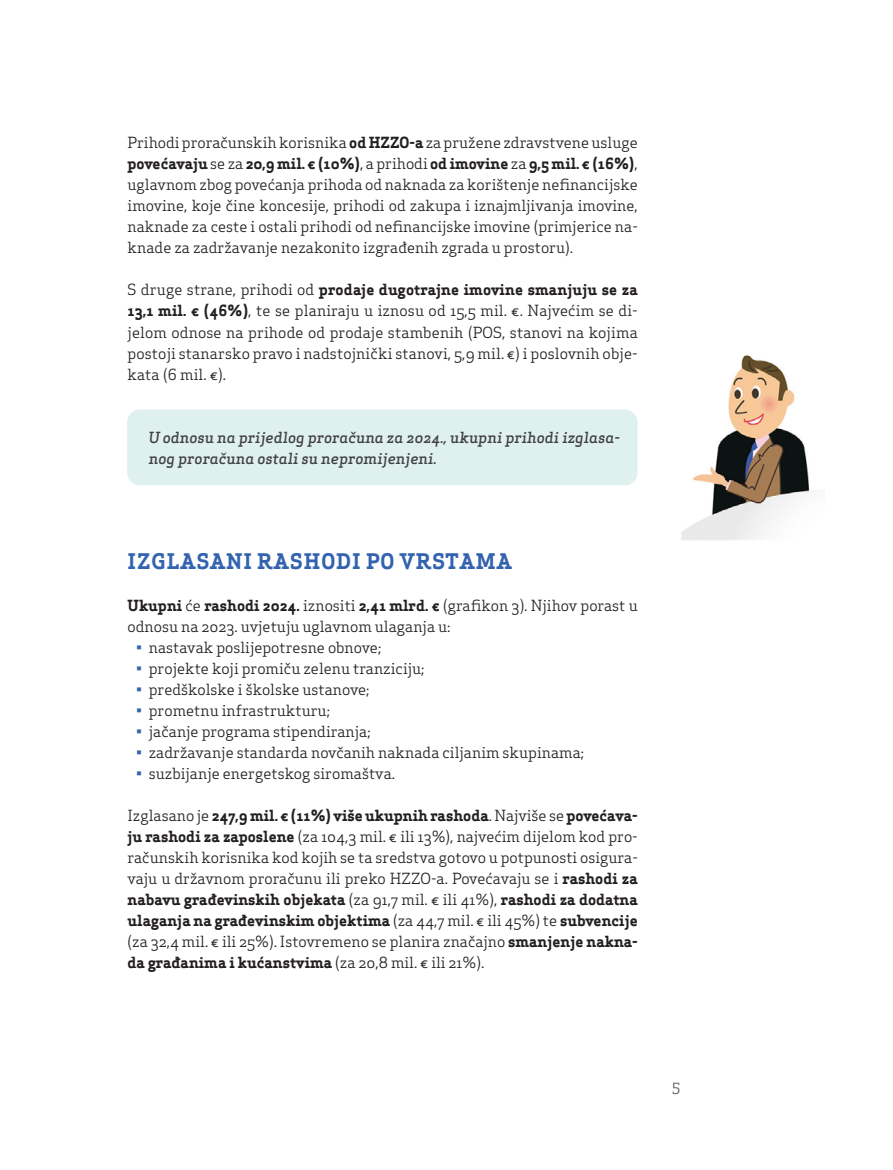
<style>
.page{position:relative;width:893px;height:1170px;background:#fff}
.page>*{position:absolute;margin:0;border:0;box-sizing:border-box;transform-origin:0 0}
.t1{font:700 21px "Apex Serif";letter-spacing:.05em;color:#3363af}
.t2{font:15px/21px "Apex Serif";color:#231f20;text-align:justify}
.t3{font:italic 500 15px/21px "Apex Serif";color:#414042}
.t4{font:15px "Apex Serif";color:#58595b}
.s1{font-weight:700}
.s2{color:#3363af}
</style>
<div class="page">
<div style="left:127px;top:409px;width:510px;height:76px;background:#def1ee;border-radius:13px"></div>
<img style="left:681px;top:355px;width:129px;height:185px">
<p class="t2" style="left:128px;top:132px;width:512px">Prihodi proračunskih korisnika <span class="s1">od HZZO-a</span> za pružene zdravstvene usluge <span class="s1">povećavaju</span> se za <span class="s1">20,9 mil. € (10%)</span>, a prihodi <span class="s1">od imovine</span> za <span class="s1">9,5 mil. € (16%)</span>, uglavnom zbog povećanja prihoda od naknada za korištenje nefinancijske imovine, koje čine koncesije, prihodi od zakupa i iznajmljivanja imovine, naknade za ceste i ostali prihodi od nefinancijske imovine (primjerice na&shy;knade za zadržavanje nezakonito izgrađenih zgrada u prostoru).</p>
<p class="t2" style="left:128px;top:279px;width:512px">S druge strane, prihodi od <span class="s1">prodaje dugotrajne imovine smanjuju se za 13,1 mil. € (46%)</span>, te se planiraju u iznosu od 15,5 mil. €. Najvećim se di&shy;jelom odnose na prihode od prodaje stambenih (POS, stanovi na kojima postoji stanarsko pravo i nadstojnički stanovi, 5,9 mil. €) i poslovnih obje&shy;kata (6 mil. €).</p>
<p class="t3" style="left:148px;top:426px;width:473px">U odnosu na prijedlog proračuna za 2024., ukupni prihodi izglasa&shy;nog proračuna ostali su nepromijenjeni.</p>
<h1 class="t1" style="left:128px;top:547px;width:386px">IZGLASANI RASHODI PO VRSTAMA</h1>
<p class="t2" style="left:128px;top:594px;width:512px"><span class="s1">Ukupni</span> će <span class="s1">rashodi 2024.</span> iznositi <span class="s1">2,41 mlrd. €</span> (grafikon 3). Njihov porast u odnosu na 2023. uvjetuju uglavnom ulaganja u:</p>
<p class="t2" style="left:136px;top:636px;width:247px"><span class="s2">•</span> nastavak poslijepotresne obnove;</p>
<p class="t2" style="left:136px;top:657px;width:290px"><span class="s2">•</span> projekte koji promiču zelenu tranziciju;</p>
<p class="t2" style="left:136px;top:678px;width:235px"><span class="s2">•</span> predškolske i školske ustanove;</p>
<p class="t2" style="left:136px;top:699px;width:195px"><span class="s2">•</span> prometnu infrastrukturu;</p>
<p class="t2" style="left:136px;top:720px;width:236px"><span class="s2">•</span> jačanje programa stipendiranja;</p>
<p class="t2" style="left:136px;top:741px;width:450px"><span class="s2">•</span> zadržavanje standarda novčanih naknada ciljanim skupinama;</p>
<p class="t2" style="left:136px;top:762px;width:261px"><span class="s2">•</span> suzbijanje energetskog siromaštva.</p>
<p class="t2" style="left:128px;top:804px;width:512px">Izglasano je <span class="s1">247,9 mil. € (11%) više ukupnih rashoda</span>. Najviše se <span class="s1">povećava&shy;ju rashodi za zaposlene</span> (za 104,3 mil. € ili 13%), najvećim dijelom kod pro&shy;računskih korisnika kod kojih se ta sredstva gotovo u potpunosti osigura&shy;vaju u državnom proračunu ili preko HZZO-a. Povećavaju se i <span class="s1">rashodi za nabavu građevinskih objekata</span> (za 91,7 mil. € ili 41%), <span class="s1">rashodi za dodatna ulaganja na građevinskim objektima</span> (za 44,7 mil. € ili 45%) te <span class="s1">subvencije </span>(za 32,4 mil. € ili 25%). Istovremeno se planira značajno <span class="s1">smanjenje nakna&shy;da građanima i kućanstvima</span> (za 20,8 mil. € ili 21%).</p>
<p class="t4" style="left:672px;top:1078px;width:10px">5</p>
</div>
